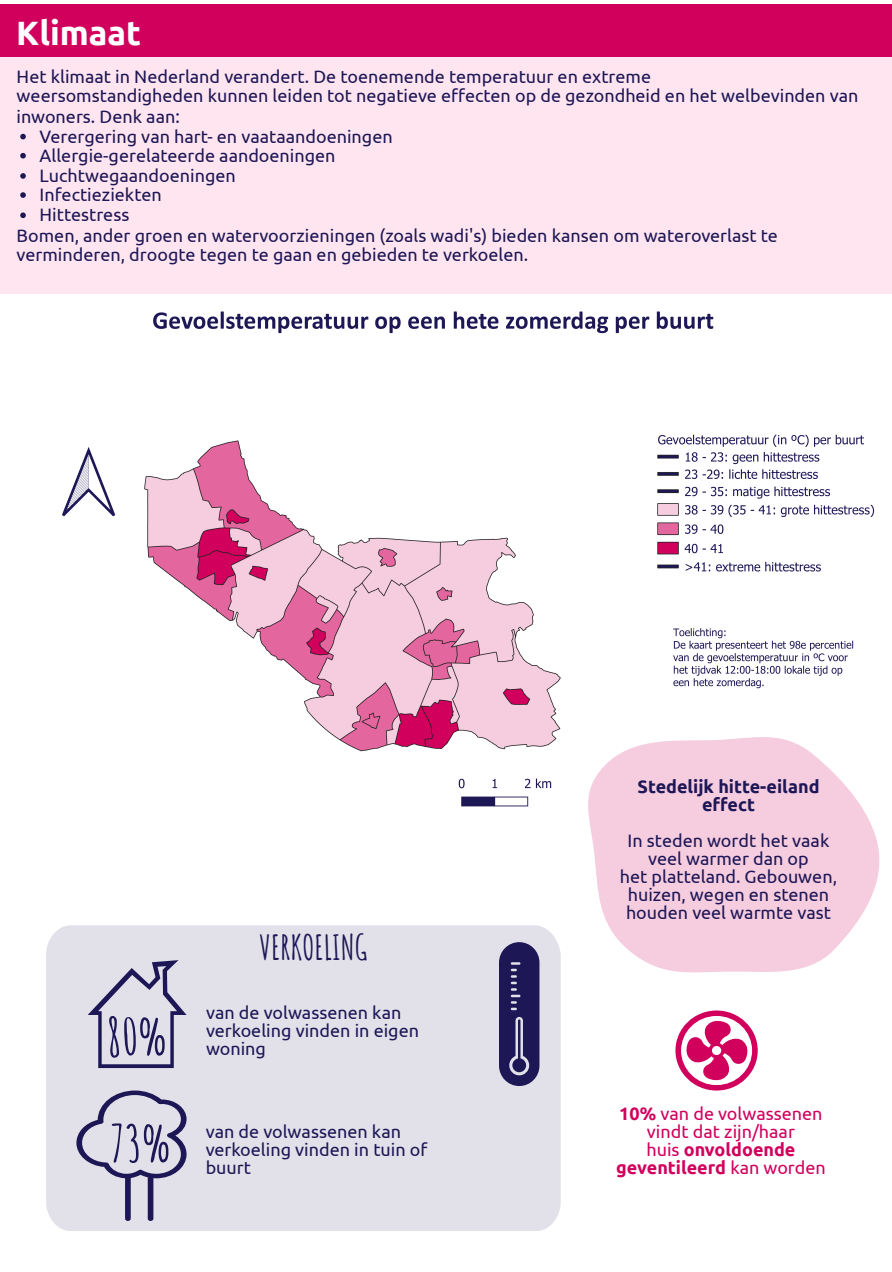
<style>
.page{position:relative;width:892px;height:1272px;background:#fff}
.page>*{position:absolute;margin:0;border:0;box-sizing:border-box;transform-origin:0 0}
.t1{font:700 50.55px "Amatic SC";color:#1d1756}
.t2{font:700 33.7px "Amatic SC";color:#1d1756}
.t3{font:700 33.7px "Ubuntu";color:#fff}
.t4{font:18px/19.6px "Ubuntu";color:#1d1756}
.t5{font:18px/18px "Ubuntu";color:#d1005d}
.t6{font:700 18px "Ubuntu";color:#1d1756}
.t7{font:700 18px "Ubuntu";color:#d1005d}
.s1{font-weight:700}
.s2{font-weight:400}
</style>
<div class="page">
<img style="left:2px;top:293px;width:882px;height:514px">
<div style="left:0;top:4px;width:891px;height:57px;background:#d1005d"></div>
<div style="left:0;top:57px;width:891px;height:236px;background:#ffe5f0"></div>
<svg style="left:20px;top:134px;width:6px;height:5px"></svg>
<svg style="left:20px;top:153px;width:6px;height:5px"></svg>
<svg style="left:20px;top:173px;width:6px;height:6px"></svg>
<svg style="left:20px;top:192px;width:6px;height:6px"></svg>
<svg style="left:20px;top:212px;width:6px;height:6px"></svg>
<div style="left:265px;top:342px;width:317px;height:39px;background:#fff"></div>
<div style="left:46px;top:925px;width:515px;height:306px;background:#e2e1e9"></div>
<svg style="left:88px;top:960px;width:99px;height:108px"></svg>
<svg style="left:76px;top:1090px;width:111px;height:131px"></svg>
<svg style="left:499px;top:942px;width:40px;height:144px"></svg>
<svg style="left:675px;top:1040px;width:83px;height:50px"></svg>
<svg style="left:527px;top:668px;width:357px;height:372px"></svg>
<p class="t3" style="left:16px;top:14px;width:126px">Klimaat</p>
<p class="t4" style="left:17px;top:67px;width:636px">Het klimaat in Nederland verandert. De toenemende temperatuur en extreme</p>
<p class="t4" style="left:17px;top:86px;width:843px">weersomstandigheden kunnen leiden tot negatieve effecten op de gezondheid en het welbevinden van</p>
<p class="t4" style="left:40px;top:106px;width:355px;line-height:20.2px;text-indent:-23px">inwoners. Denk aan:<br>Verergering van hart- en vaataandoeningen</p>
<p class="t4" style="left:40px;top:145px;width:298px">Allergie-gerelateerde aandoeningen</p>
<p class="t4" style="left:40px;top:166px;width:198px">Luchtwegaandoeningen<br>Infectieziekten<br>Hittestress</p>
<p class="t4" style="left:17px;top:225px;width:763px">Bomen, ander groen en watervoorzieningen (zoals wadi's) bieden kansen om wateroverlast te</p>
<p class="t4" style="left:17px;top:244px;width:513px">verminderen, droogte tegen te gaan en gebieden te verkoelen.</p>
<p class="t1" style="left:106px;top:1004px;width:63px">80%</p>
<p class="t1" style="left:110px;top:1111px;width:63px">73%</p>
<p class="t2" style="left:259px;top:926px;width:109px">VERKOELING</p>
<p class="t4" style="left:206px;top:1003px;width:215px;line-height:18px">van de volwassenen kan verkoeling vinden in eigen</p>
<p class="t4" style="left:206px;top:1038px;width:61px">woning</p>
<p class="t4" style="left:206px;top:1121px;width:197px">van de volwassenen kan</p>
<p class="t4" style="left:206px;top:1139px;width:223px">verkoeling vinden in tuin of</p>
<p class="t4" style="left:206px;top:1157px;width:47px">buurt</p>
<p class="t6" style="left:638px;top:776px;width:184px">Stedelijk hitte-eiland</p>
<p class="t6" style="left:702px;top:794px;width:55px">effect</p>
<p class="t4" style="left:628px;top:831px;width:203px;line-height:18px;text-align:center">In steden wordt het vaak veel warmer dan op</p>
<p class="t4" style="left:620px;top:866px;width:219px">het platteland. Gebouwen,</p>
<p class="t4" style="left:628px;top:884px;width:203px">huizen, wegen en stenen</p>
<p class="t4" style="left:626px;top:902px;width:206px">houden veel warmte vast</p>
<p class="t5" style="left:619px;top:1104px;width:205px"><span class="s1">10%</span> van de volwassenen</p>
<p class="t5" style="left:646px;top:1122px;width:150px">vindt dat zijn/haar huis <span class="s1">onvoldoende</span></p>
<p class="t7" style="left:616px;top:1157px;width:211px">geventileerd <span class="s2">kan worden</span></p>
</div>
